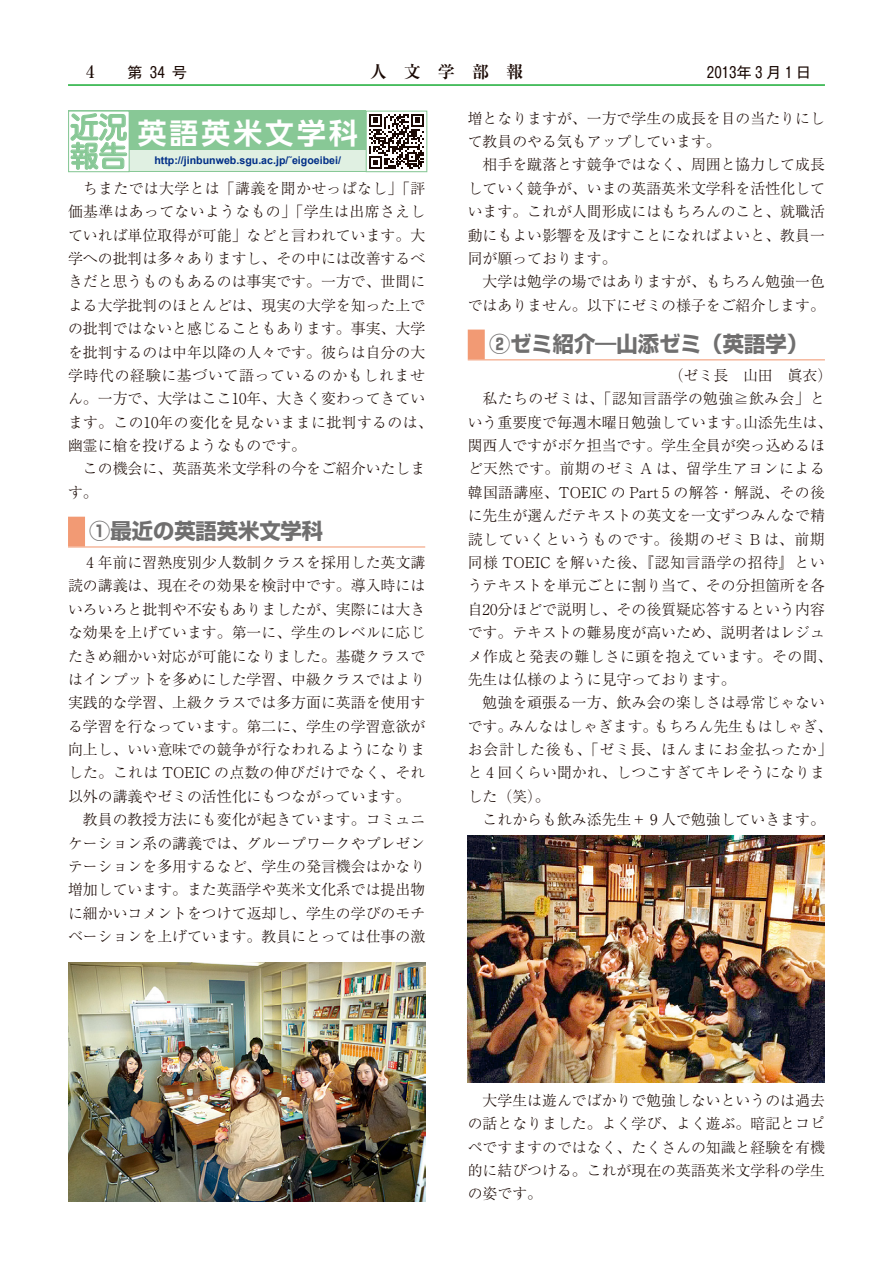
<style>
.page{position:relative;width:893px;height:1263px;background:#fff}
.page>*{position:absolute;margin:0;border:0;box-sizing:border-box;transform-origin:0 0}
.t1{font:700 28.65px "UD Shin Go Pro De";letter-spacing:.11em;color:#fff}
.t2{font:500 28.65px/28.7px "UD Shin M Go Pro";color:#88c896}
.t3{font:700 21.45px "Shin Go Pro";color:#706f6f}
.t4{font:700 16.95px "Ryumin Pro";letter-spacing:1em;color:#1a0904}
.t5{font:500 16.95px "Ryumin Pro";color:#1a0904}
.t6{font:300 14.85px/23.4px "Ryumin Pro";color:#1a0904;text-align:justify}
.t7{font:300 14.85px "Ryumin Pro";letter-spacing:.025em;color:#1a0904}
.t8{font:300 14.85px "Ryumin Pro";letter-spacing:.045em;color:#1a0904}
.t9{font:300 14.85px "Ryumin Pro";letter-spacing:.05em;color:#1a0904}
.t10{font:300 14.85px "Ryumin Pro";letter-spacing:.035em;color:#1a0904}
.t11{font:14.85px "Gothic MB101 Pro";color:#1a0904}
.t12{font:700 10.65px "Arial";color:#002e87}
</style>
<div class="page">
<hr style="left:68px;top:84px;width:757px;height:2px;background:#18ab34">
<div style="left:68px;top:517px;width:17px;height:29px;background:#f29a74"></div>
<hr style="left:68px;top:546px;width:357px;height:1px;background:#f29a74">
<div style="left:68px;top:111px;width:357px;height:61px;background:#88c896"></div>
<div style="left:68px;top:151px;width:357px;height:20px;background:#e0f0e2"></div>
<div style="left:366px;top:111px;width:61px;height:61px;background:#fff"></div>
<svg style="left:369px;top:114px;width:55px;height:55px"></svg>
<div style="left:366px;top:111px;width:61px;height:61px;border:1px solid #88c896"></div>
<div style="left:69px;top:111px;width:60px;height:61px;background:#fff"></div>
<svg style="left:71px;top:113px;width:56px;height:57px"></svg>
<div style="left:68px;top:111px;width:62px;height:61px;border:1px solid #88c896"></div>
<div style="left:468px;top:330px;width:17px;height:29px;background:#f29a74"></div>
<hr style="left:468px;top:359px;width:357px;height:1px;background:#f29a74">
<img style="left:468px;top:835px;width:357px;height:247px">
<img style="left:68px;top:962px;width:357px;height:239px">
<p class="t5" style="left:86px;top:58px;width:10px">4</p>
<p class="t11" style="left:128px;top:60px;width:61px">第 34 号</p>
<p class="t4" style="left:370px;top:58px;width:155px">人文学部報</p>
<p class="t11" style="left:707px;top:60px;width:106px">2013年 3 月 1 日</p>
<h1 class="t1" style="left:138px;top:110px;width:222px">英語英米文学科</h1>
<p class="t12" style="left:154px;top:153px;width:188px">http://jinbunweb.sgu.ac.jp/˜eigoeibei/</p>
<p class="t6" style="left:468px;top:105px;width:359px">増となりますが、一方で学生の成長を目の当たりにして教員のやる気もアップしています。</p>
<p class="t6" style="left:468px;top:152px;width:359px;text-indent:15px">相手を蹴落とす競争ではなく、周囲と協力して成長していく競争が、いまの英語英米文学科を活性化しています。これが人間形成にはもちろんのこと、就職活動にもよい影響を及ぼすことになればよいと、教員一同が願っております。</p>
<p class="t6" style="left:468px;top:269px;width:359px;text-align:right">大学は勉学の場ではありますが、もちろん勉強一色ではありません。以下にゼミの様子をご紹介します。</p>
<h2 class="t3" style="left:489px;top:326px;width:320px">②ゼミ紹介―山添ゼミ（英語学）</h2>
<p class="t6" style="left:669px;top:362px;width:165px">（ゼミ長　山田　眞衣）</p>
<p class="t7" style="left:483px;top:387px;width:344px">私たちのゼミは、「認知言語学の勉強≧飲み会」と</p>
<p class="t6" style="left:468px;top:409px;width:366px">いう重要度で毎週木曜日勉強しています。山添先生は、</p>
<p class="t6" style="left:468px;top:433px;width:359px">関西人ですがボケ担当です。学生全員が突っ込めるほ</p>
<p class="t10" style="left:468px;top:457px;width:359px">ど天然です。前期のゼミ A は、留学生アヨンによる</p>
<p class="t7" style="left:468px;top:481px;width:359px">韓国語講座、TOEIC の Part 5 の解答・解説、その後</p>
<p class="t6" style="left:468px;top:503px;width:359px">に先生が選んだテキストの英文を一文ずつみんなで精</p>
<p class="t8" style="left:468px;top:527px;width:359px">読していくというものです。後期のゼミ B は、前期</p>
<p class="t8" style="left:468px;top:551px;width:359px">同様 TOEIC を解いた後、『認知言語学の招待』とい</p>
<p class="t6" style="left:468px;top:573px;width:359px">うテキストを単元ごとに割り当て、その分担箇所を各</p>
<p class="t6" style="left:468px;top:596px;width:359px">自20分ほどで説明し、その後質疑応答するという内容</p>
<p class="t6" style="left:468px;top:620px;width:359px">です。テキストの難易度が高いため、説明者はレジュ</p>
<p class="t7" style="left:468px;top:644px;width:366px">メ作成と発表の難しさに頭を抱えています。その間、</p>
<p class="t6" style="left:468px;top:666px;width:269px">先生は仏様のように見守っております。</p>
<p class="t6" style="left:483px;top:690px;width:344px">勉強を頑張る一方、飲み会の楽しさは尋常じゃない</p>
<p class="t6" style="left:468px;top:713px;width:366px">です。みんなはしゃぎます。もちろん先生もはしゃぎ、</p>
<p class="t9" style="left:468px;top:738px;width:366px">お会計した後も、「ゼミ長、ほんまにお金払ったか」</p>
<p class="t6" style="left:468px;top:760px;width:359px">と 4 回くらい聞かれ、しつこすぎてキレそうになりま</p>
<p class="t6" style="left:468px;top:783px;width:83px">した（笑）。</p>
<p class="t6" style="left:483px;top:807px;width:344px">これからも飲み添先生＋ 9 人で勉強していきます。</p>
<h1 class="t2" style="left:70px;top:111px;width:59px">近況報告</h1>
<p class="t6" style="left:68px;top:175px;width:366px;text-align:left;text-indent:15px">ちまたでは大学とは「講義を聞かせっぱなし」「評価基準はあってないようなもの」「学生は出席さえしていれば単位取得が可能」などと言われています。大学への批判は多々ありますし、その中には改善するべきだと思うものもあるのは事実です。一方で、世間による大学批判のほとんどは、現実の大学を知った上での批判ではないと感じることもあります。事実、大学を批判するのは中年以降の人々です。彼らは自分の大学時代の経験に基づいて語っているのかもしれません。一方で、大学はここ10年、大きく変わってきています。この10年の変化を見ないままに批判するのは、幽霊に槍を投げるようなものです。</p>
<p class="t6" style="left:68px;top:456px;width:359px;text-indent:15px">この機会に、英語英米文学科の今をご紹介いたします。</p>
<h2 class="t3" style="left:89px;top:513px;width:235px">①最近の英語英米文学科</h2>
<p class="t6" style="left:68px;top:550px;width:359px;text-indent:19px">4 年前に習熟度別少人数制クラスを採用した英文講読の講義は、現在その効果を検討中です。導入時にはいろいろと批判や不安もありましたが、実際には大きな効果を上げています。第一に、学生のレベルに応じたきめ細かい対応が可能になりました。基礎クラスではインプットを多めにした学習、中級クラスではより実践的な学習、上級クラスでは多方面に英語を使用する学習を行なっています。第二に、学生の学習意欲が向上し、いい意味での競争が行なわれるようになりました。これは TOEIC の点数の伸びだけでなく、それ以外の講義やゼミの活性化にもつながっています。</p>
<p class="t6" style="left:68px;top:807px;width:359px;text-indent:15px">教員の教授方法にも変化が起きています。コミュニケーション系の講義では、グループワークやプレゼンテーションを多用するなど、学生の発言機会はかなり増加しています。また英語学や英米文化系では提出物に細かいコメントをつけて返却し、学生の学びのモチベーションを上げています。教員にとっては仕事の激</p>
<p class="t6" style="left:468px;top:1087px;width:359px;text-indent:15px">大学生は遊んでばかりで勉強しないというのは過去の話となりました。よく学び、よく遊ぶ。暗記とコピペですますのではなく、たくさんの知識と経験を有機的に結びつける。これが現在の英語英米文学科の学生の姿です。</p>
</div>
